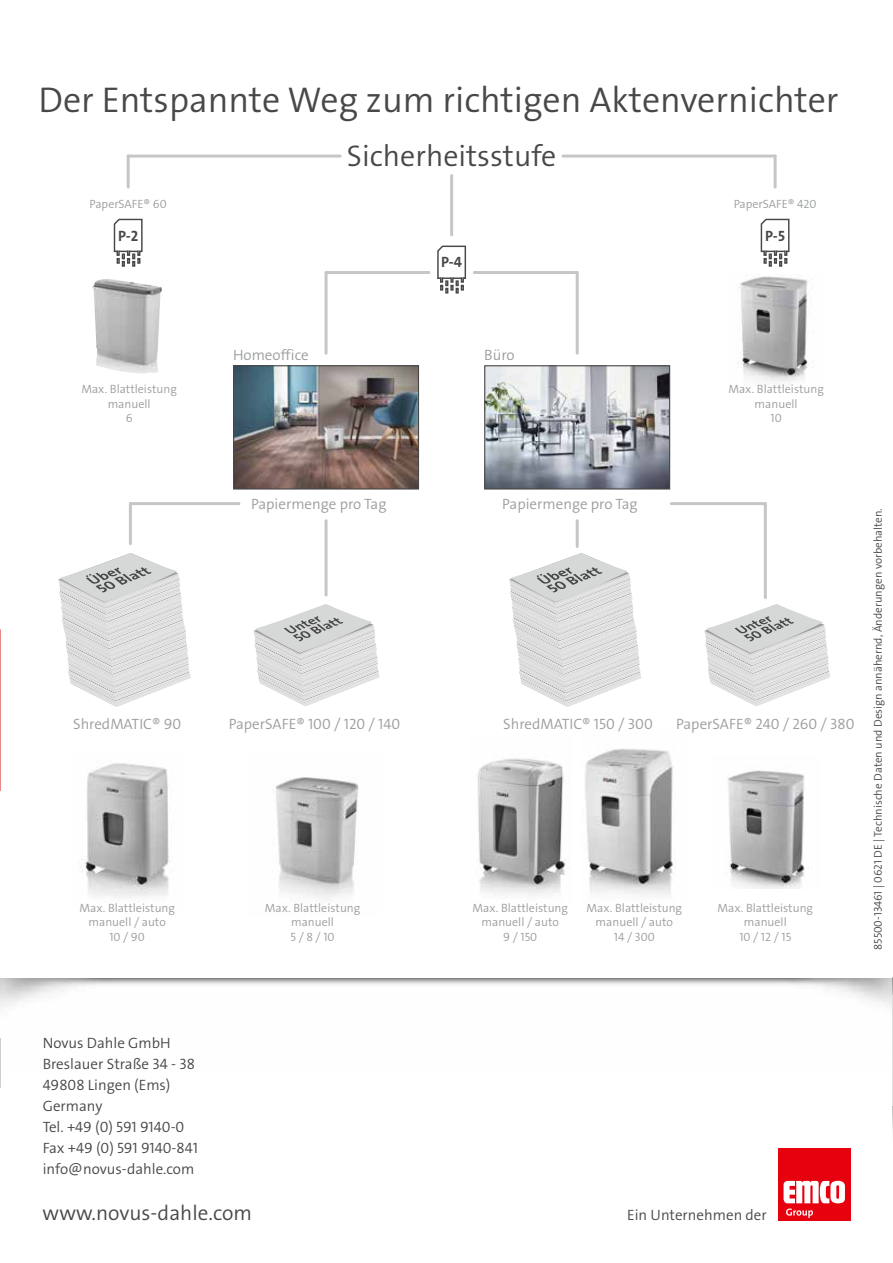
<style>
.page{position:relative;width:893px;height:1263px;background:#fff}
.page>*{position:absolute;margin:0;border:0;box-sizing:border-box;transform-origin:0 0}
.t1{font:300 36px "The Sans Os F";color:#474847}
.t2{font:300 30px "The Sans Os F";color:#474847}
.t3{font:300 21px "The Sans Os F";color:#474847}
.t4{font:300 15px/21px "The Sans Os F";color:#474847}
.t5{font:300 15px "The Sans Os F";color:#9c9e9e}
.t6{font:700 15px "The Sans Os F";color:#474847}
.t7{font:300 12px/14.4px "The Sans Os F";color:#9c9e9e;text-align:center}
.t8{font:300 11.25px "The Sans Os F";color:#474847}
</style>
<div class="page">
<img style="left:235px;top:367px;width:182px;height:120px">
<div style="left:233px;top:365px;width:186px;height:124px;border:1px solid #474847"></div>
<img style="left:486px;top:367px;width:182px;height:120px">
<div style="left:484px;top:365px;width:186px;height:124px;border:1px solid #474847"></div>
<img style="left:477px;top:758px;width:89px;height:137px">
<img style="left:585px;top:748px;width:91px;height:148px">
<img style="left:275px;top:777px;width:84px;height:121px">
<img style="left:80px;top:763px;width:89px;height:134px">
<hr style="left:326px;top:271px;width:103px;height:3px;background:#c5c7c7">
<hr style="left:474px;top:271px;width:103px;height:3px;background:#c5c7c7">
<img style="left:92px;top:279px;width:38px;height:94px">
<hr style="left:774px;top:156px;width:3px;height:31px;background:#c5c7c7">
<hr style="left:450px;top:176px;width:3px;height:59px;background:#c5c7c7">
<hr style="left:563px;top:155px;width:212px;height:3px;background:#c5c7c7">
<hr style="left:127px;top:156px;width:3px;height:31px;background:#c5c7c7">
<img style="left:892px;top:1106px;width:1px;height:17px">
<hr style="left:892px;top:1123px;width:1px;height:34px;background:#474847">
<hr style="left:890px;top:993px;width:3px;height:113px;background:#000">
<div style="left:778px;top:1148px;width:72px;height:72px;background:#e7000e"></div>
<svg style="left:784px;top:1181px;width:61px;height:37px"></svg>
<hr style="left:128px;top:155px;width:212px;height:3px;background:#c5c7c7">
<img style="left:738px;top:276px;width:76px;height:106px">
<hr style="left:576px;top:272px;width:3px;height:81px;background:#c5c7c7">
<hr style="left:325px;top:272px;width:3px;height:81px;background:#c5c7c7">
<svg style="left:253px;top:604px;width:127px;height:102px"></svg>
<svg style="left:704px;top:604px;width:126px;height:102px"></svg>
<svg style="left:58px;top:553px;width:133px;height:154px"></svg>
<svg style="left:509px;top:553px;width:132px;height:154px"></svg>
<hr style="left:130px;top:502px;width:109px;height:3px;background:#c5c7c7">
<hr style="left:671px;top:502px;width:94px;height:3px;background:#c5c7c7">
<hr style="left:129px;top:504px;width:3px;height:40px;background:#c5c7c7">
<hr style="left:764px;top:504px;width:3px;height:94px;background:#c5c7c7">
<hr style="left:325px;top:521px;width:3px;height:74px;background:#c5c7c7">
<hr style="left:576px;top:521px;width:3px;height:25px;background:#c5c7c7">
<img style="left:727px;top:770px;width:78px;height:119px">
<svg style="left:113px;top:218px;width:30px;height:49px"></svg>
<svg style="left:760px;top:218px;width:30px;height:49px"></svg>
<svg style="left:437px;top:245px;width:29px;height:49px"></svg>
<h1 class="t1" style="left:38px;top:82px;width:802px">Der Entspannte Weg zum richtigen Aktenvernichter</h1>
<h2 class="t2" style="left:347px;top:141px;width:211px">Sicherheitsstufe</h2>
<p class="t7" style="left:89px;top:197px;width:79px">PaperSAFE® 60</p>
<p class="t7" style="left:734px;top:197px;width:84px">PaperSAFE® 420</p>
<p class="t6" style="left:118px;top:228px;width:22px">P-2</p>
<p class="t6" style="left:765px;top:228px;width:21px">P-5</p>
<p class="t6" style="left:441px;top:255px;width:23px">P-4</p>
<p class="t5" style="left:233px;top:348px;width:77px">Homeoffice</p>
<p class="t5" style="left:484px;top:348px;width:32px">Büro</p>
<p class="t7" style="left:81px;top:383px;width:97px">Max. Blattleistung manuell<br>6</p>
<p class="t7" style="left:728px;top:383px;width:97px">Max. Blattleistung manuell<br>10</p>
<p class="t5" style="left:251px;top:497px;width:137px">Papiermenge pro Tag</p>
<p class="t5" style="left:502px;top:497px;width:137px">Papiermenge pro Tag</p>
<p class="t5" style="left:73px;top:717px;width:110px">ShredMATIC® 90</p>
<p class="t5" style="left:229px;top:717px;width:173px">PaperSAFE® 100 / 120 / 140</p>
<p class="t5" style="left:676px;top:717px;width:180px">PaperSAFE® 240 / 260 / 380</p>
<p class="t5" style="left:503px;top:717px;width:151px">ShredMATIC® 150 / 300</p>
<p class="t7" style="left:79px;top:901px;width:97px">Max. Blattleistung manuell / auto<br>10 / 90</p>
<p class="t7" style="left:587px;top:901px;width:97px">Max. Blattleistung manuell / auto<br>14 / 300</p>
<p class="t7" style="left:265px;top:901px;width:97px">Max. Blattleistung manuell<br>5 / 8 / 10</p>
<p class="t7" style="left:472px;top:901px;width:97px">Max. Blattleistung manuell / auto<br>9 / 150</p>
<p class="t7" style="left:717px;top:901px;width:97px">Max. Blattleistung manuell<br>10 / 12 / 15</p>
<p class="t8" style="left:873px;top:950px;width:443px;rotate:-90deg">85500-13461 | 0621 DE | Technische Daten und Design annähernd, Änderungen vorbehalten.</p>
<p class="t4" style="left:43px;top:1033px;width:157px">Novus Dahle GmbH<br>Breslauer Straße 34 - 38<br>49808 Lingen (Ems)<br>Germany<br>Tel. +49 (0) 591 9140-0<br>Fax +49 (0) 591 9140-841 info@novus-dahle.com</p>
<h3 class="t3" style="left:43px;top:1203px;width:211px">www.novus-dahle.com</h3>
<p class="t4" style="left:627px;top:1206px;width:141px">Ein Unternehmen der</p>
</div>
